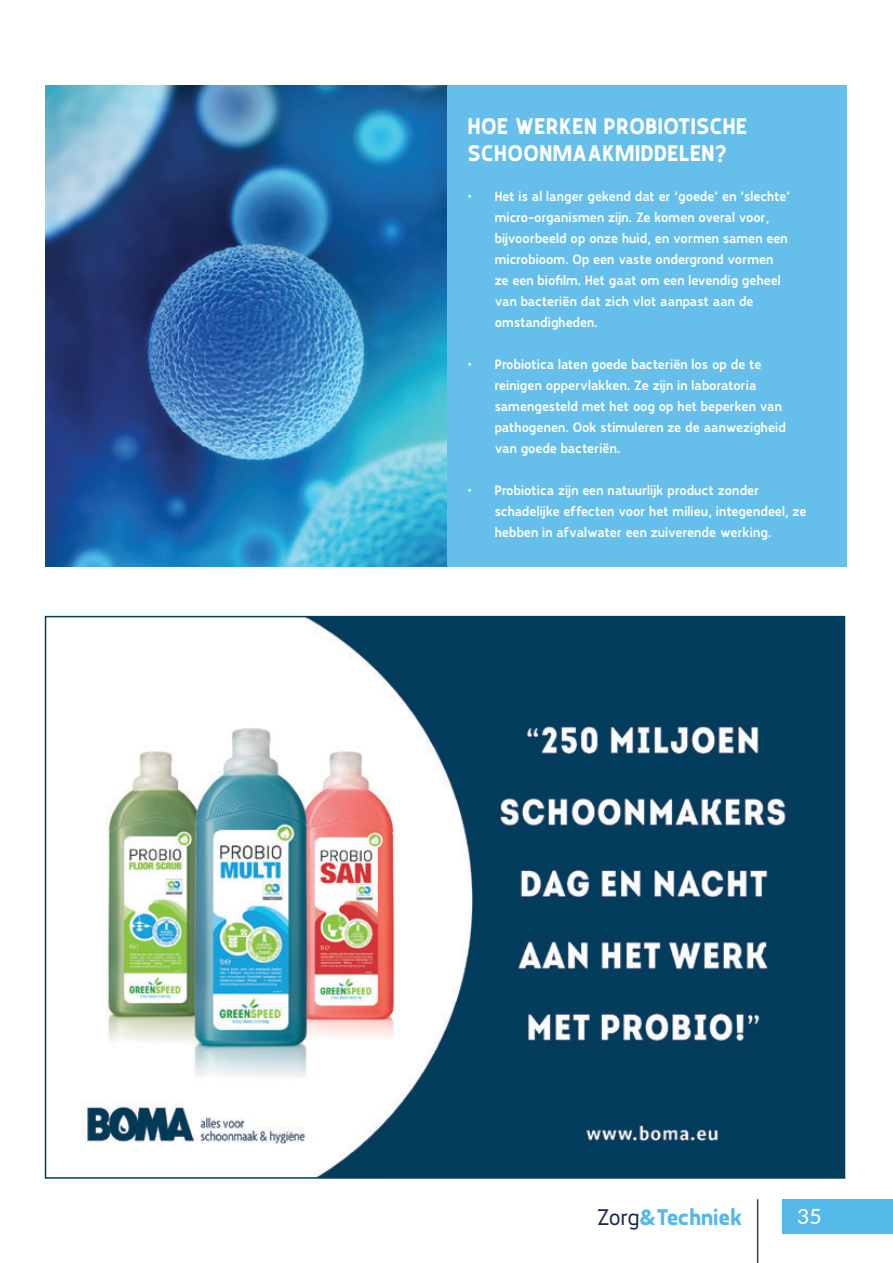
<style>
.page{position:relative;width:893px;height:1263px;background:#fff}
.page>*{position:absolute;margin:0;border:0;box-sizing:border-box;transform-origin:0 0}
.body{font:700 22.5px/27px "Karlsen";letter-spacing:.02em;color:#fff}
.t1{font:700 22.5px "Karlsen";color:#54b8e8}
.t2{font:500 21px "Lato";color:#fff}
.t3{font:600 13.5px/21px "Karlsen";letter-spacing:.01em;color:#fff}
.s1{font-weight:400;color:#192853}
</style>
<div class="page">
<div style="left:782px;top:1199px;width:111px;height:34px;background:#54b8e8"></div>
<hr style="left:757px;top:1199px;width:1px;height:64px;background:#3e3e3f">
<div style="left:46px;top:85px;width:801px;height:481px;background:#65bfea"></div>
<img style="left:46px;top:85px;width:400px;height:481px">
<img style="left:85px;top:619px;width:757px;height:557px">
<p class="body" style="left:468px;top:112px;width:281px">HOE WERKEN PROBIOTISCHE<br>SCHOONMAAKMIDDELEN?</p>
<p class="t3" style="left:495px;top:186px;width:297px;text-indent:-27px">• Het is al langer gekend dat er ‘goede’ en ‘slechte’ micro-organismen zijn. Ze komen overal voor, bijvoorbeeld op onze huid, en vormen samen een microbioom. Op een vaste ondergrond vormen ze een biofilm. Het gaat om een levendig geheel van bacteriën dat zich vlot aanpast aan de omstandigheden.</p>
<p class="t3" style="left:495px;top:354px;width:293px;text-indent:-27px">• Probiotica laten goede bacteriën los op de te reinigen oppervlakken. Ze zijn in laboratoria samengesteld met het oog op het beperken van pathogenen. Ook stimuleren ze de aanwezigheid van goede bacteriën.</p>
<p class="t3" style="left:495px;top:480px;width:313px;text-indent:-27px">• Probiotica zijn een natuurlijk product zonder schadelijke effecten voor het milieu, integendeel, ze hebben in afvalwater een zuiverende werking.</p>
<h1 class="t1" style="left:597px;top:1202px;width:147px"><span class="s1">Zorg</span>&amp;Techniek</h1>
<h2 class="t2" style="left:797px;top:1201px;width:26px">35</h2>
</div>
